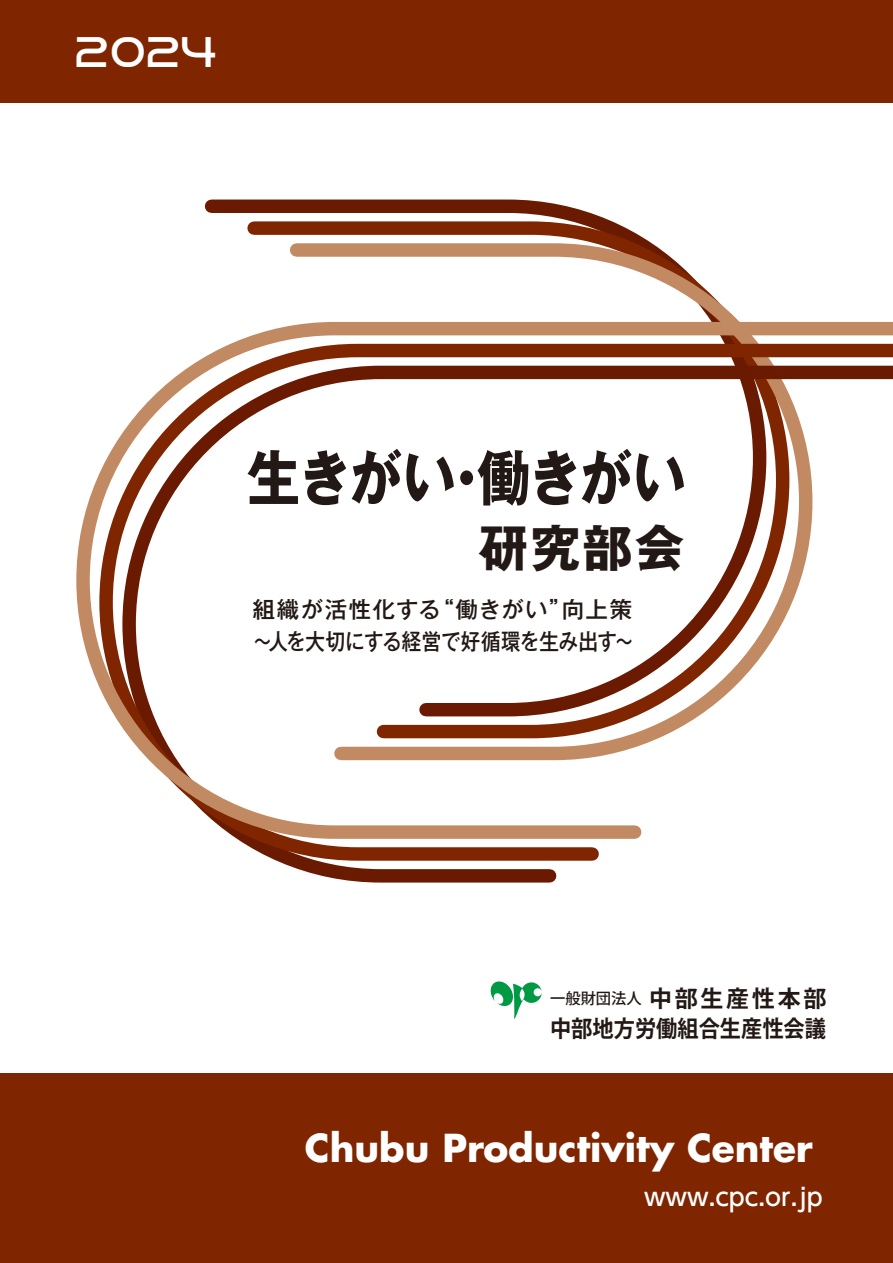
<style>
.page{position:relative;width:893px;height:1263px;background:#fff}
.page>*{position:absolute;margin:0;border:0;box-sizing:border-box;transform-origin:0 0}
.t1{font:700 60px "Gothic MB101 Pro";letter-spacing:-.035em;color:#221815;scale:.88 1}
.t2{font:700 49.5px "Gothic MB101 Pro";color:#221815}
.t3{font:43.5px "Good Times";color:#fff}
.t4{font:700 37.5px "Futura";color:#fff}
.t5{font:500 24px "UD Shin Go Pr 6";color:#fff}
.t6{font:700 22.95px/30.3px "Koz Go Pro";color:#221815}
.t7{font:500 22.5px/31.5px "Gothic MB101 Pro";letter-spacing:.015em;color:#221815}
.s1{font-weight:500;font-size:15.3px}
</style>
<div class="page">
<div style="left:0;top:0;width:893px;height:102px;background:#7f2500"></div>
<svg style="left:204px;top:199px;width:392px;height:16px"></svg>
<svg style="left:247px;top:215px;width:395px;height:22px"></svg>
<svg style="left:290px;top:237px;width:443px;height:78px"></svg>
<svg style="left:292px;top:867px;width:265px;height:16px"></svg>
<svg style="left:247px;top:845px;width:352px;height:22px"></svg>
<svg style="left:76px;top:315px;width:817px;height:530px"></svg>
<div style="left:0;top:1074px;width:893px;height:189px;background:#7f2500"></div>
<svg style="left:490px;top:981px;width:52px;height:38px"></svg>
<h3 class="t3" style="left:74px;top:32px;width:145px">2024</h3>
<h1 class="t1" style="left:247px;top:428px;width:500px">生きがい・働きがい</h1>
<h2 class="t2" style="left:479px;top:507px;width:207px">研究部会</h2>
<p class="t7" style="left:253px;top:591px;width:383px">組織が活性化する“働きがい”向上策～人を大切にする経営で好循環を生み出す～</p>
<p class="t6" style="left:550px;top:985px;width:278px"><span class="s1">一般財団法人</span>中部生産性本部中部地方労働組合生産性会議</p>
<h3 class="t4" style="left:305px;top:1122px;width:509px">Chubu Productivity Center</h3>
<p class="t5" style="left:644px;top:1177px;width:180px">www.cpc.or.jp</p>
</div>
